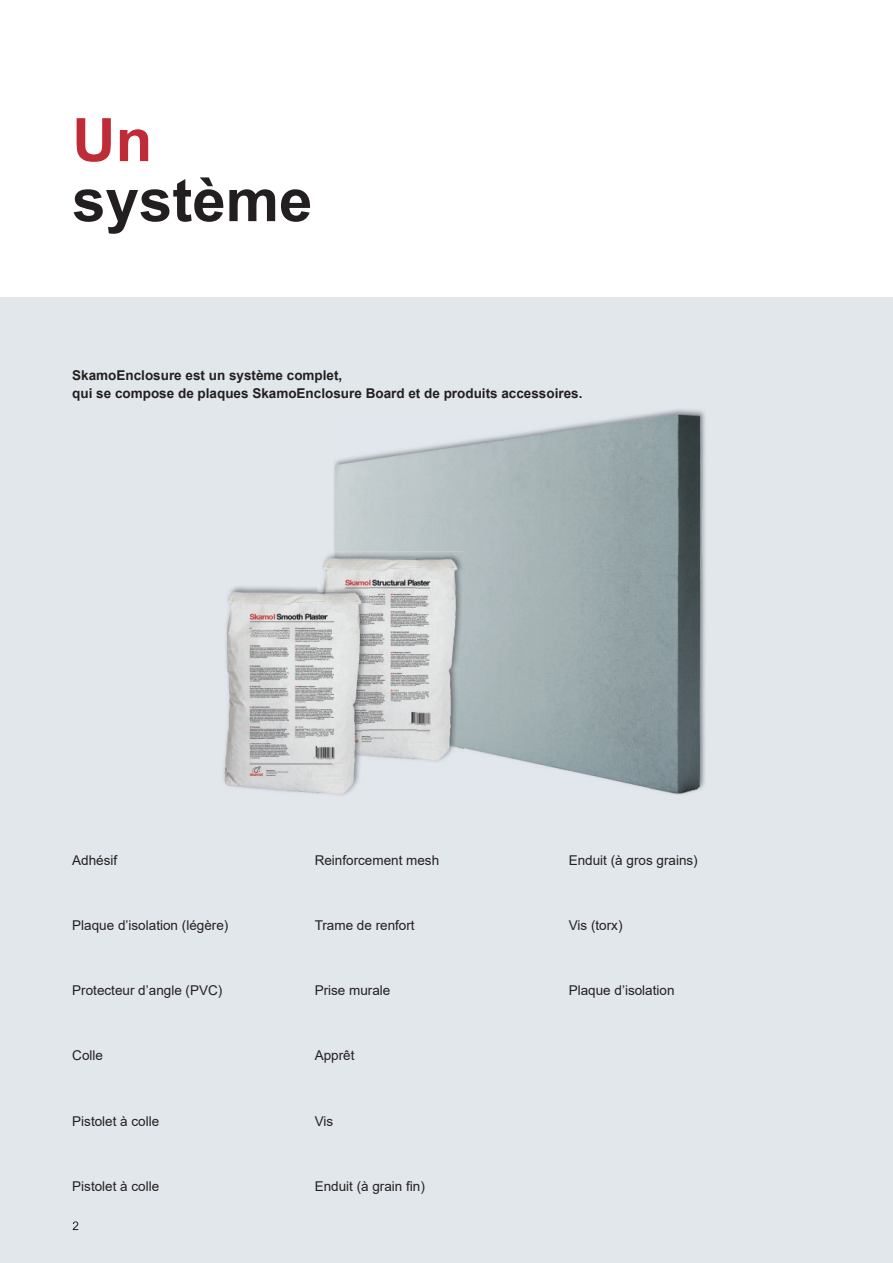
<style>
.page{position:relative;width:893px;height:1263px;background:#fff}
.page>*{position:absolute;margin:0;border:0;box-sizing:border-box;transform-origin:0 0}
.t1{font:700 60px "Arial";color:#231f20}
.t2{font:700 60px "Arial";color:#bf2b37}
.t3{font:13.5px "Arial";color:#231f20}
.t4{font:700 13.5px/18px "Arial";color:#231f20}
</style>
<div class="page">
<div style="left:0;top:298px;width:893px;height:965px;background:#e2e7ec"></div>
<img style="left:661px;top:409px;width:44px;height:46px">
<img style="left:676px;top:455px;width:29px;height:340px">
<img style="left:650px;top:555px;width:52px;height:239px">
<img style="left:464px;top:746px;width:186px;height:43px">
<img style="left:326px;top:554px;width:6px;height:4px">
<img style="left:334px;top:551px;width:130px;height:53px">
<img style="left:427px;top:604px;width:37px;height:158px">
<img style="left:323px;top:558px;width:11px;height:27px">
<img style="left:334px;top:558px;width:82px;height:51px">
<img style="left:416px;top:558px;width:41px;height:202px">
<img style="left:369px;top:609px;width:47px;height:151px">
<img style="left:223px;top:586px;width:123px;height:209px">
<img style="left:332px;top:763px;width:2px;height:31px">
<svg style="left:317px;top:585px;width:17px;height:7px"></svg>
<img style="left:334px;top:585px;width:35px;height:132px">
<img style="left:362px;top:717px;width:7px;height:39px">
<img style="left:224px;top:592px;width:93px;height:152px">
<img style="left:224px;top:744px;width:108px;height:50px">
<img style="left:334px;top:760px;width:26px;height:34px">
<img style="left:317px;top:592px;width:15px;height:171px">
<img style="left:320px;top:592px;width:42px;height:168px">
<svg style="left:73px;top:1221px;width:5px;height:9px"></svg>
<h1 class="t2" style="left:72px;top:98px;width:81px">Un</h1>
<h1 class="t1" style="left:72px;top:158px;width:242px">système</h1>
<p class="t4" style="left:72px;top:366px;width:512px">SkamoEnclosure est un système complet,<br>qui se compose de plaques SkamoEnclosure Board et de produits accessoires.</p>
<p class="t3" style="left:72px;top:851px;width:47px">Adhésif</p>
<p class="t3" style="left:72px;top:916px;width:158px">Plaque d’isolation (légère)</p>
<p class="t3" style="left:315px;top:851px;width:126px">Reinforcement mesh</p>
<p class="t3" style="left:315px;top:916px;width:102px">Trame de renfort</p>
<p class="t3" style="left:569px;top:851px;width:131px">Enduit (à gros grains)</p>
<p class="t3" style="left:569px;top:916px;width:55px">Vis (torx)</p>
<p class="t3" style="left:72px;top:981px;width:152px">Protecteur d’angle (PVC)</p>
<p class="t3" style="left:569px;top:981px;width:107px">Plaque d’isolation</p>
<p class="t3" style="left:315px;top:981px;width:77px">Prise murale</p>
<p class="t3" style="left:72px;top:1046px;width:32px">Colle</p>
<p class="t3" style="left:315px;top:1046px;width:41px">Apprêt</p>
<p class="t3" style="left:72px;top:1111px;width:89px">Pistolet à colle</p>
<p class="t3" style="left:315px;top:1111px;width:20px">Vis</p>
<p class="t3" style="left:72px;top:1177px;width:89px">Pistolet à colle</p>
<p class="t3" style="left:315px;top:1177px;width:112px">Enduit (à grain fin)</p>
</div>
